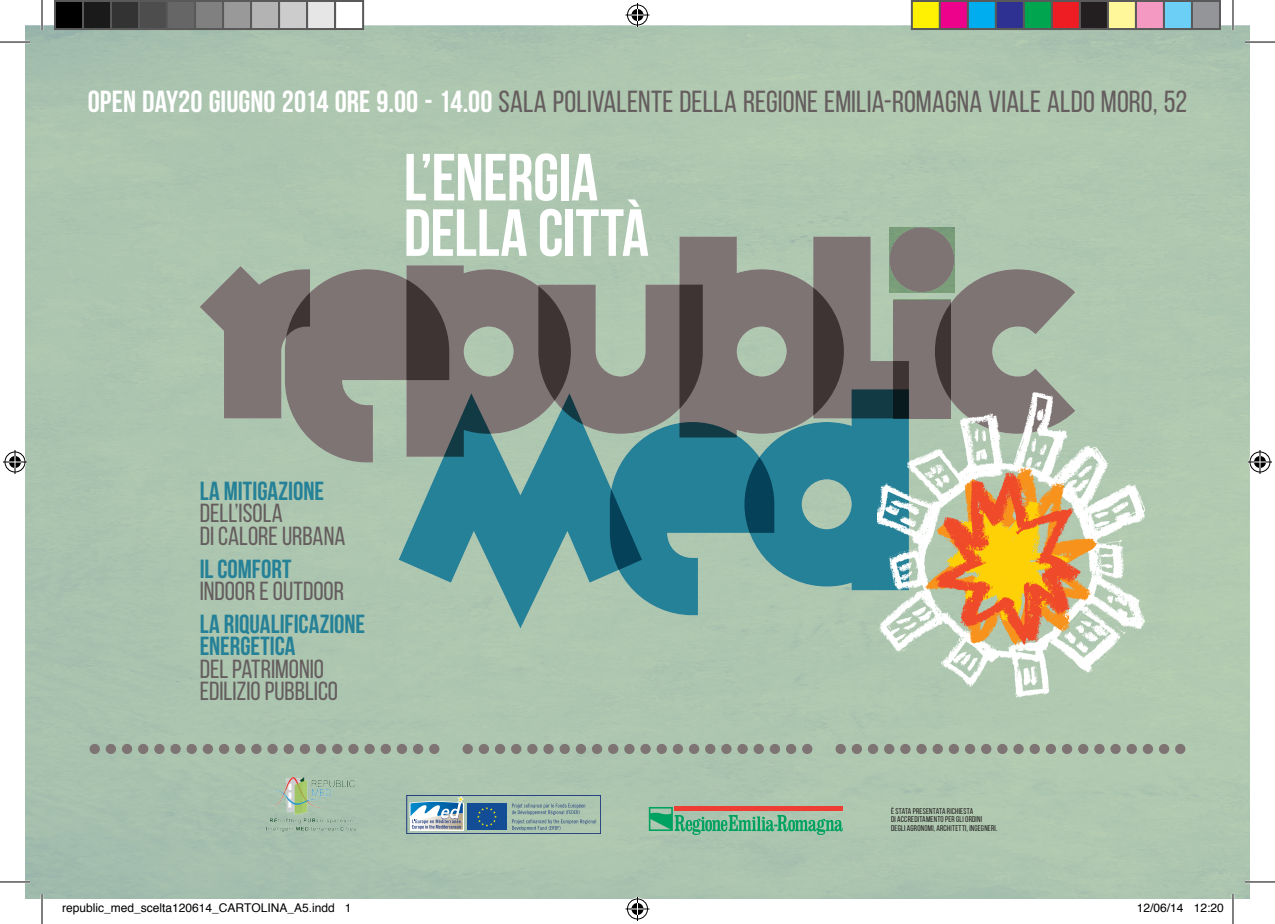
<style>
.page{position:relative;width:1275px;height:924px;background:#fff}
.page>*{position:absolute;margin:0;border:0;box-sizing:border-box;transform-origin:0 0}
.t1{font:700 66.4px "Bebas Neue";letter-spacing:-.01em;color:#fff}
.t2{font:30.4px "Bebas Neue";letter-spacing:.005em;color:#655d5e}
.t3{font:26.2px "Bebas Neue";color:#655d5e}
.t4{font:700 26.2px/22.2px "Bebas Neue";color:#258197}
.t5{font:12px "Helvetica";color:#000}
.t6{font:8.4px "Bebas Neue";letter-spacing:.025em;color:#231f20}
.s1{font-weight:700;color:#fff}
</style>
<div class="page">
<div style="left:25px;top:26px;width:1225px;height:871px;background:#adc6b0"></div>
<div style="left:893px;top:299px;width:57px;height:119px;background:#7e7474"></div>
<div style="left:889px;top:227px;width:65px;height:65px;background:#7e7474;border-radius:50%"></div>
<svg style="left:200px;top:236px;width:709px;height:379px;background:#80948e"></svg>
<svg style="left:399px;top:393px;width:243px;height:235px;background:#609497"></svg>
<svg style="left:935px;top:269px;width:140px;height:121px;background:#8a8c84"></svg>
<img style="left:877px;top:390px;width:267px;height:308px">
<img style="left:924px;top:457px;width:174px;height:197px">
<img style="left:930px;top:469px;width:155px;height:179px">
<img style="left:261px;top:773px;width:97px;height:60px">
<div style="left:467px;top:803px;width:40px;height:26px;background:#124d95"></div>
<svg style="left:477px;top:807px;width:20px;height:19px"></svg>
<svg style="left:409px;top:829px;width:54px;height:1px"></svg>
<svg style="left:409px;top:796px;width:54px;height:33px"></svg>
<div style="left:406px;top:794px;width:195px;height:39px;border:1px solid #203a7f"></div>
<svg style="left:512px;top:803px;width:84px;height:27px;background:#9bb4a9"></svg>
<svg style="left:462px;top:743px;width:350px;height:10px;background:#959d92"></svg>
<svg style="left:90px;top:743px;width:349px;height:10px;background:#949d92"></svg>
<svg style="left:835px;top:743px;width:350px;height:10px;background:#979f92"></svg>
<svg style="left:649px;top:806px;width:194px;height:28px;background:#84a685"></svg>
<hr style="left:0;top:41px;width:30px;height:2px;background:#fff">
<hr style="left:1245px;top:41px;width:30px;height:2px;background:#fff">
<hr style="left:0;top:880px;width:30px;height:2px;background:#fff">
<hr style="left:1245px;top:880px;width:30px;height:2px;background:#fff">
<hr style="left:41px;top:0;width:2px;height:30px;background:#fff">
<hr style="left:41px;top:893px;width:2px;height:30px;background:#fff">
<hr style="left:1231px;top:0;width:3px;height:30px;background:#fff">
<hr style="left:1231px;top:893px;width:3px;height:30px;background:#fff">
<hr style="left:0;top:42px;width:30px;height:1px;background:#000">
<hr style="left:1245px;top:42px;width:30px;height:1px;background:#000">
<hr style="left:0;top:881px;width:30px;height:1px;background:#000">
<hr style="left:1245px;top:881px;width:30px;height:1px;background:#000">
<hr style="left:42px;top:0;width:1px;height:30px;background:#000">
<hr style="left:42px;top:893px;width:1px;height:30px;background:#000">
<hr style="left:1232px;top:0;width:1px;height:30px;background:#000">
<hr style="left:1232px;top:893px;width:1px;height:30px;background:#000">
<svg style="left:625px;top:3px;width:24px;height:24px"></svg>
<svg style="left:625px;top:896px;width:24px;height:24px"></svg>
<svg style="left:3px;top:450px;width:24px;height:24px"></svg>
<svg style="left:1248px;top:450px;width:24px;height:24px"></svg>
<div style="left:55px;top:1px;width:28px;height:28px;background:#000"></div>
<div style="left:54px;top:0;width:30px;height:30px;border:2px solid #595959"></div>
<div style="left:83px;top:1px;width:28px;height:28px;background:#1a1a1a"></div>
<div style="left:82px;top:0;width:30px;height:30px;border:2px solid #595959"></div>
<div style="left:111px;top:1px;width:28px;height:28px;background:#333"></div>
<div style="left:110px;top:0;width:30px;height:30px;border:2px solid #595959"></div>
<div style="left:139px;top:1px;width:28px;height:28px;background:#4d4d4d"></div>
<div style="left:138px;top:0;width:30px;height:30px;border:2px solid #595959"></div>
<div style="left:167px;top:1px;width:28px;height:28px;background:#666"></div>
<div style="left:166px;top:0;width:30px;height:30px;border:2px solid #595959"></div>
<div style="left:195px;top:1px;width:28px;height:28px;background:#808080"></div>
<div style="left:194px;top:0;width:30px;height:30px;border:2px solid #595959"></div>
<div style="left:223px;top:1px;width:28px;height:28px;background:#999"></div>
<div style="left:222px;top:0;width:30px;height:30px;border:2px solid #595959"></div>
<div style="left:251px;top:1px;width:28px;height:28px;background:#b3b3b3"></div>
<div style="left:250px;top:0;width:30px;height:30px;border:2px solid #595959"></div>
<div style="left:279px;top:1px;width:28px;height:28px;background:#ccc"></div>
<div style="left:278px;top:0;width:30px;height:30px;border:2px solid #595959"></div>
<div style="left:307px;top:1px;width:28px;height:28px;background:#e6e6e6"></div>
<div style="left:306px;top:0;width:30px;height:30px;border:2px solid #595959"></div>
<div style="left:335px;top:1px;width:28px;height:28px;background:#fff"></div>
<div style="left:334px;top:0;width:30px;height:30px;border:2px solid #595959"></div>
<div style="left:912px;top:1px;width:28px;height:28px;background:#fff101"></div>
<div style="left:911px;top:0;width:30px;height:30px;border:2px solid #595959"></div>
<div style="left:940px;top:1px;width:28px;height:28px;background:#ed028c"></div>
<div style="left:939px;top:0;width:30px;height:30px;border:2px solid #595959"></div>
<div style="left:968px;top:1px;width:28px;height:28px;background:#00aeef"></div>
<div style="left:967px;top:0;width:30px;height:30px;border:2px solid #595959"></div>
<div style="left:996px;top:1px;width:28px;height:28px;background:#2e3092"></div>
<div style="left:995px;top:0;width:30px;height:30px;border:2px solid #595959"></div>
<div style="left:1024px;top:1px;width:28px;height:28px;background:#00a54f"></div>
<div style="left:1023px;top:0;width:30px;height:30px;border:2px solid #595959"></div>
<div style="left:1052px;top:1px;width:28px;height:28px;background:#ee1d23"></div>
<div style="left:1051px;top:0;width:30px;height:30px;border:2px solid #595959"></div>
<div style="left:1080px;top:1px;width:28px;height:28px;background:#231f20"></div>
<div style="left:1079px;top:0;width:30px;height:30px;border:2px solid #595959"></div>
<div style="left:1108px;top:1px;width:28px;height:28px;background:#fff79a"></div>
<div style="left:1107px;top:0;width:30px;height:30px;border:2px solid #595959"></div>
<div style="left:1136px;top:1px;width:28px;height:28px;background:#f499c2"></div>
<div style="left:1135px;top:0;width:30px;height:30px;border:2px solid #595959"></div>
<div style="left:1164px;top:1px;width:28px;height:28px;background:#6bcff6"></div>
<div style="left:1163px;top:0;width:30px;height:30px;border:2px solid #595959"></div>
<div style="left:1192px;top:1px;width:28px;height:28px;background:#939598"></div>
<div style="left:1191px;top:0;width:30px;height:30px;border:2px solid #595959"></div>
<p class="t2" style="left:88px;top:85px;width:1100px"><span class="s1">OPEN DAY20 GIUGNO 2014 ORE 9.00 - 14.00</span> SALA POLIVALENTE DELLA REGIONE EMILIA-ROMAGNA VIALE ALDO MORO, 52</p>
<p class="t1" style="left:404px;top:141px;width:196px">L’ENERGIA</p>
<p class="t1" style="left:404px;top:196px;width:247px">DELLA CITTÀ</p>
<p class="t4" style="left:200px;top:479px;width:126px">LA MITIGAZIONE</p>
<p class="t3" style="left:200px;top:499px;width:85px">DELL’ISOLA</p>
<p class="t3" style="left:200px;top:521px;width:147px">DI CALORE URBANA</p>
<p class="t4" style="left:200px;top:557px;width:93px">IL COMFORT</p>
<p class="t3" style="left:200px;top:576px;width:146px">INDOOR E OUTDOOR</p>
<p class="t4" style="left:200px;top:612px;width:167px">LA RIQUALIFICAZIONE<br>ENERGETICA</p>
<p class="t3" style="left:200px;top:654px;width:126px">DEL PATRIMONIO</p>
<p class="t3" style="left:200px;top:676px;width:140px">EDILIZIO PUBBLICO</p>
<p class="t6" style="left:891px;top:806px;width:84px">È STATA PRESENTATA RICHIESTA</p>
<p class="t6" style="left:891px;top:814px;width:92px">DI ACCREDITAMENTO PER GLI ORDINI</p>
<p class="t6" style="left:891px;top:822px;width:108px">DEGLI AGRONOMI, ARCHITETTI, INGEGNERI.</p>
<p class="t5" style="left:62px;top:898px;width:291px">republic_med_scelta120614_CARTOLINA_A5.indd 1</p>
<p class="t5" style="left:1137px;top:898px;width:88px">12/06/14 12:20</p>
</div>
